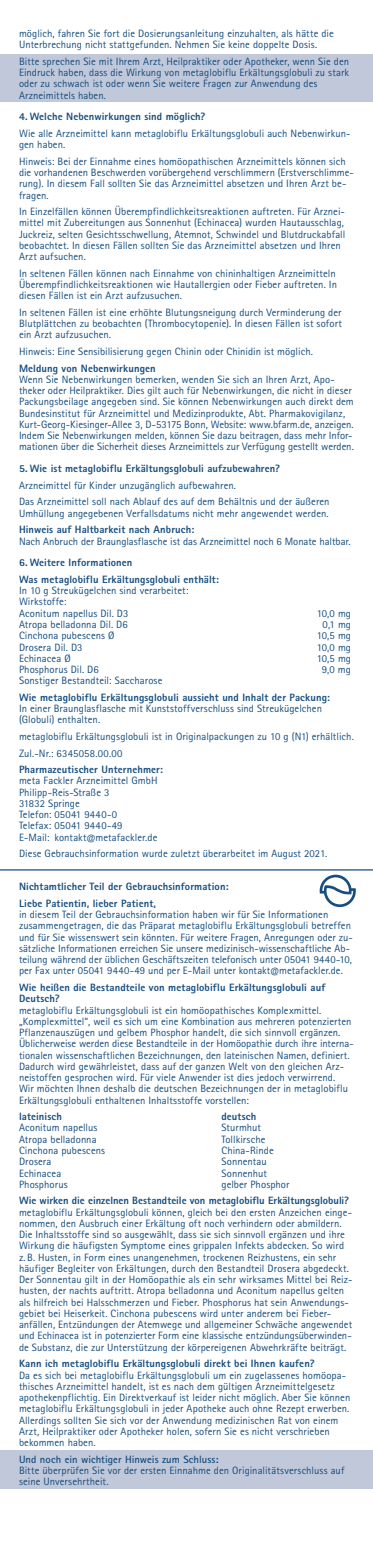
<style>
.page{position:relative;width:373px;height:1567px;background:#fff}
.page>*{position:absolute;margin:0;border:0;box-sizing:border-box;transform-origin:0 0}
.t1{font:10.62px/11.2px "Rotis Sans Serif Std";letter-spacing:.005em;color:#164d7e}
.t2{font:800 10.62px/16.6px "Rotis Sans Serif Std";letter-spacing:.01em;color:#164d7e}
.t3{font:700 10.62px "Rotis Sans Serif Std";color:#164d7e}
</style>
<div class="page">
<div style="left:0;top:54px;width:372px;height:48px;background:#c1c8da"></div>
<div style="left:0;top:1450px;width:372px;height:39px;background:#c1c8da"></div>
<hr style="left:0;top:869px;width:372px;height:1px;background:#164d7e">
<img style="left:319px;top:874px;width:37px;height:33px">
<p class="t1" style="left:19px;top:28px;width:316px">möglich, fahren Sie fort die Dosierungsanleitung einzuhalten, als hätte die<br>Unterbrechung nicht stattgefunden. Nehmen Sie keine doppelte Dosis.</p>
<p class="t1" style="left:19px;top:56px;width:331px">Bitte sprechen Sie mit Ihrem Arzt, Heilpraktiker oder Apotheker, wenn Sie den Eindruck haben, dass die Wirkung von metaglobiflu Erkältungsglobuli zu stark oder zu schwach ist oder wenn Sie weitere Fragen zur Anwendung des Arzneimittels haben.</p>
<p class="t2" style="left:19px;top:108px;width:188px">4. Welche Nebenwirkungen sind möglich?</p>
<p class="t1" style="left:19px;top:128px;width:332px">Wie alle Arzneimittel kann metaglobiflu Erkältungsglobuli auch Nebenwirkun&shy;gen haben.</p>
<p class="t1" style="left:19px;top:156px;width:336px">Hinweis: Bei der Einnahme eines homöopathischen Arzneimittels können sich die vorhandenen Beschwerden vorübergehend verschlimmern (Erstverschlimme&shy;rung). In diesem Fall sollten Sie das Arzneimittel absetzen und Ihren Arzt be&shy;fragen.</p>
<p class="t1" style="left:19px;top:206px;width:327px">In Einzelfällen können Überempfindlichkeitsreaktionen auftreten. Für Arznei&shy;mittel mit Zubereitungen aus Sonnenhut (Echinacea) wurden Hautausschlag, Juckreiz, selten Gesichtsschwellung, Atemnot, Schwindel und Blutdruckabfall beobachtet. In diesen Fällen sollten Sie das Arzneimittel absetzen und Ihren Arzt aufsuchen.</p>
<p class="t1" style="left:19px;top:268px;width:319px;text-align:justify">In seltenen Fällen können nach Einnahme von chininhaltigen Arzneimitteln Überempfindlichkeitsreaktionen wie Hautallergien oder Fieber auftreten. In diesen Fällen ist ein Arzt aufzusuchen.</p>
<p class="t1" style="left:19px;top:307px;width:324px;text-align:justify">In seltenen Fällen ist eine erhöhte Blutungsneigung durch Verminderung der Blutplättchen zu beobachten (Thrombocytopenie). In diesen Fällen ist sofort ein Arzt aufzusuchen.</p>
<p class="t1" style="left:19px;top:346px;width:295px">Hinweis: Eine Sensibilisierung gegen Chinin oder Chinidin ist möglich.</p>
<p class="t2" style="left:19px;top:359px;width:138px">Meldung von Nebenwirkungen</p>
<p class="t1" style="left:19px;top:374px;width:335px">Wenn Sie Nebenwirkungen bemerken, wenden Sie sich an Ihren Arzt, Apo&shy;theker oder Heilpraktiker. Dies gilt auch für Nebenwirkungen, die nicht in dieser Packungsbeilage angegeben sind. Sie können Nebenwirkungen auch direkt dem Bundesinstitut für Arzneimittel und Medizinprodukte, Abt. Pharmakovigilanz, Kurt-Georg-Kiesinger-Allee 3, D-53175 Bonn, Website: www.bfarm.de, anzeigen.<br>Indem Sie Nebenwirkungen melden, können Sie dazu beitragen, dass mehr Infor&shy;mationen über die Sicherheit dieses Arzneimittels zur Verfügung gestellt werden.</p>
<p class="t2" style="left:19px;top:460px;width:262px">5. Wie ist metaglobiflu Erkältungsglobuli aufzubewahren?</p>
<p class="t1" style="left:19px;top:477px;width:311px;line-height:16.6px">Arzneimittel für Kinder unzugänglich aufbewahren.<br>Das Arzneimittel soll nach Ablauf des auf dem Behältnis und der äußeren</p>
<p class="t1" style="left:19px;top:507px;width:310px">Umhüllung angegebenen Verfallsdatums nicht mehr angewendet werden.</p>
<p class="t2" style="left:19px;top:521px;width:176px">Hinweis auf Haltbarkeit nach Anbruch:</p>
<p class="t1" style="left:19px;top:535px;width:332px">Nach Anbruch der Braunglasflasche ist das Arzneimittel noch 6 Monate haltbar.</p>
<p class="t2" style="left:19px;top:554px;width:201px">6. Weitere Informationen<br>Was metaglobiflu Erkältungsglobuli enthält:</p>
<p class="t1" style="left:19px;top:585px;width:171px">In 10 g Streukügelchen sind verarbeitet:<br>Wirkstoffe:<br>Aconitum napellus Dil. D3</p>
<p class="t1" style="left:316px;top:607px;width:36px">10,0 mg</p>
<p class="t1" style="left:19px;top:619px;width:110px">Atropa belladonna Dil. D6</p>
<p class="t1" style="left:322px;top:619px;width:30px">0,1 mg</p>
<p class="t1" style="left:19px;top:630px;width:97px">Cinchona pubescens Ø</p>
<p class="t1" style="left:316px;top:630px;width:36px">10,5 mg</p>
<p class="t1" style="left:19px;top:641px;width:65px">Drosera Dil. D3</p>
<p class="t1" style="left:316px;top:641px;width:36px">10,0 mg</p>
<p class="t1" style="left:19px;top:652px;width:53px">Echinacea Ø</p>
<p class="t1" style="left:316px;top:652px;width:36px">10,5 mg</p>
<p class="t1" style="left:19px;top:664px;width:81px">Phosphorus Dil. D6</p>
<p class="t1" style="left:321px;top:664px;width:31px">9,0 mg</p>
<p class="t1" style="left:19px;top:675px;width:145px">Sonstiger Bestandteil: Saccharose</p>
<p class="t2" style="left:19px;top:688px;width:312px">Wie metaglobiflu Erkältungsglobuli aussieht und Inhalt der Packung:</p>
<p class="t1" style="left:19px;top:703px;width:304px">In einer Braunglasflasche mit Kunststoffverschluss sind Streukügelchen (Globuli) enthalten.</p>
<p class="t1" style="left:19px;top:728px;width:336px;line-height:16.6px">metaglobiflu Erkältungsglobuli ist in Originalpackungen zu 10 g (N1) erhältlich.<br>Zul.-Nr.: 6345058.00.00</p>
<p class="t2" style="left:19px;top:761px;width:145px">Pharmazeutischer Unternehmer:</p>
<p class="t1" style="left:19px;top:775px;width:140px">meta Fackler Arzneimittel GmbH<br>Philipp-Reis-Straße 3<br>31832 Springe<br>Telefon: 05041 9440-0<br>Telefax: 05041 9440-49<br>E-Mail: kontakt@metafackler.de</p>
<p class="t1" style="left:19px;top:848px;width:309px">Diese Gebrauchsinformation wurde zuletzt überarbeitet im August 2021.</p>
<p class="t2" style="left:19px;top:878px;width:210px">Nichtamtlicher Teil der Gebrauchsinformation:<br>Liebe Patientin, lieber Patient,</p>
<p class="t1" style="left:19px;top:909px;width:334px">in diesem Teil der Gebrauchsinformation haben wir für Sie Informationen zusammengetragen, die das Präparat metaglobiflu Erkältungsglobuli betreffen und für Sie wissenswert sein könnten. Für weitere Fragen, Anregungen oder zu&shy;sätzliche Informationen erreichen Sie unsere medizinisch-wissenschaftliche Ab&shy;teilung während der üblichen Geschäftszeiten telefonisch unter 05041 9440-10, per Fax unter 05041 9440-49 und per E-Mail unter kontakt@metafackler.de.</p>
<p class="t2" style="left:19px;top:981px;width:307px;line-height:11.2px">Wie heißen die Bestandteile von metaglobiflu Erkältungsglobuli auf<br>Deutsch?</p>
<p class="t1" style="left:19px;top:1004px;width:335px">metaglobiflu Erkältungsglobuli ist ein homöopathisches Komplexmittel. „Komplexmittel“, weil es sich um eine Kombination aus mehreren potenzierten Pflanzenauszügen und gelbem Phosphor handelt, die sich sinnvoll ergänzen.<br>Üblicherweise werden diese Bestandteile in der Homöopathie durch ihre interna&shy;tionalen wissenschaftlichen Bezeichnungen, den lateinischen Namen, definiert.<br>Dadurch wird gewährleistet, dass auf der ganzen Welt von den gleichen Arz&shy;neistoffen gesprochen wird. Für viele Anwender ist dies jedoch verwirrend.<br>Wir möchten Ihnen deshalb die deutschen Bezeichnungen der in metaglobiflu Erkältungsglobuli enthaltenen Inhaltsstoffe vorstellen:</p>
<p class="t2" style="left:19px;top:1108px;width:44px">lateinisch</p>
<p class="t2" style="left:221px;top:1108px;width:36px">deutsch</p>
<p class="t1" style="left:19px;top:1122px;width:80px">Aconitum napellus</p>
<p class="t1" style="left:221px;top:1122px;width:41px">Sturmhut</p>
<p class="t1" style="left:19px;top:1133px;width:79px">Atropa belladonna</p>
<p class="t1" style="left:221px;top:1133px;width:45px">Tollkirsche</p>
<p class="t1" style="left:19px;top:1144px;width:87px">Cinchona pubescens</p>
<p class="t1" style="left:221px;top:1144px;width:54px">China-Rinde</p>
<p class="t1" style="left:19px;top:1155px;width:34px">Drosera</p>
<p class="t1" style="left:221px;top:1155px;width:47px">Sonnentau</p>
<p class="t1" style="left:19px;top:1167px;width:44px">Echinacea</p>
<p class="t1" style="left:221px;top:1167px;width:47px">Sonnenhut</p>
<p class="t1" style="left:19px;top:1178px;width:50px">Phosphorus</p>
<p class="t1" style="left:221px;top:1178px;width:69px">gelber Phosphor</p>
<p class="t2" style="left:19px;top:1192px;width:331px">Wie wirken die einzelnen Bestandteile von metaglobiflu Erkältungsglobuli?</p>
<p class="t1" style="left:19px;top:1206px;width:334px">metaglobiflu Erkältungsglobuli können, gleich bei den ersten Anzeichen einge&shy;nommen, den Ausbruch einer Erkältung oft noch verhindern oder abmildern.<br>Die Inhaltsstoffe sind so ausgewählt, dass sie sich sinnvoll ergänzen und ihre Wirkung die häufigsten Symptome eines grippalen Infekts abdecken. So wird z.B. Husten, in Form eines unangenehmen, trockenen Reizhustens, ein sehr häufiger Begleiter von Erkältungen, durch den Bestandteil Drosera abgedeckt.<br>Der Sonnentau gilt in der Homöopathie als ein sehr wirksames Mittel bei Reiz&shy;husten, der nachts auftritt. Atropa belladonna und Aconitum napellus gelten als hilfreich bei Halsschmerzen und Fieber. Phosphorus hat sein Anwendungs&shy;gebiet bei Heiserkeit. Cinchona pubescens wird unter anderem bei Fieber&shy;anfällen, Entzündungen der Atemwege und allgemeiner Schwäche angewendet und Echinacea ist in potenzierter Form eine klassische entzündungsüberwinden&shy;de Substanz, die zur Unterstützung der körpereigenen Abwehrkräfte beiträgt.</p>
<p class="t2" style="left:19px;top:1354px;width:296px">Kann ich metaglobiflu Erkältungsglobuli direkt bei Ihnen kaufen?</p>
<p class="t1" style="left:19px;top:1369px;width:332px">Da es sich bei metaglobiflu Erkältungsglobuli um ein zugelassenes homöopa&shy;thisches Arzneimittel handelt, ist es nach dem gültigen Arzneimittelgesetz apothekenpflichtig. Ein Direktverkauf ist leider nicht möglich. Aber Sie können metaglobiflu Erkältungsglobuli in jeder Apotheke auch ohne Rezept erwerben.<br>Allerdings sollten Sie sich vor der Anwendung medizinischen Rat von einem Arzt, Heilpraktiker oder Apotheker holen, sofern Sie es nicht verschrieben bekommen haben.</p>
<p class="t3" style="left:19px;top:1452px;width:200px">Und noch ein wichtiger Hinweis zum Schluss:</p>
<p class="t1" style="left:19px;top:1464px;width:326px">Bitte überprüfen Sie vor der ersten Einnahme den Originalitätsverschluss auf seine Unversehrtheit.</p>
</div>
